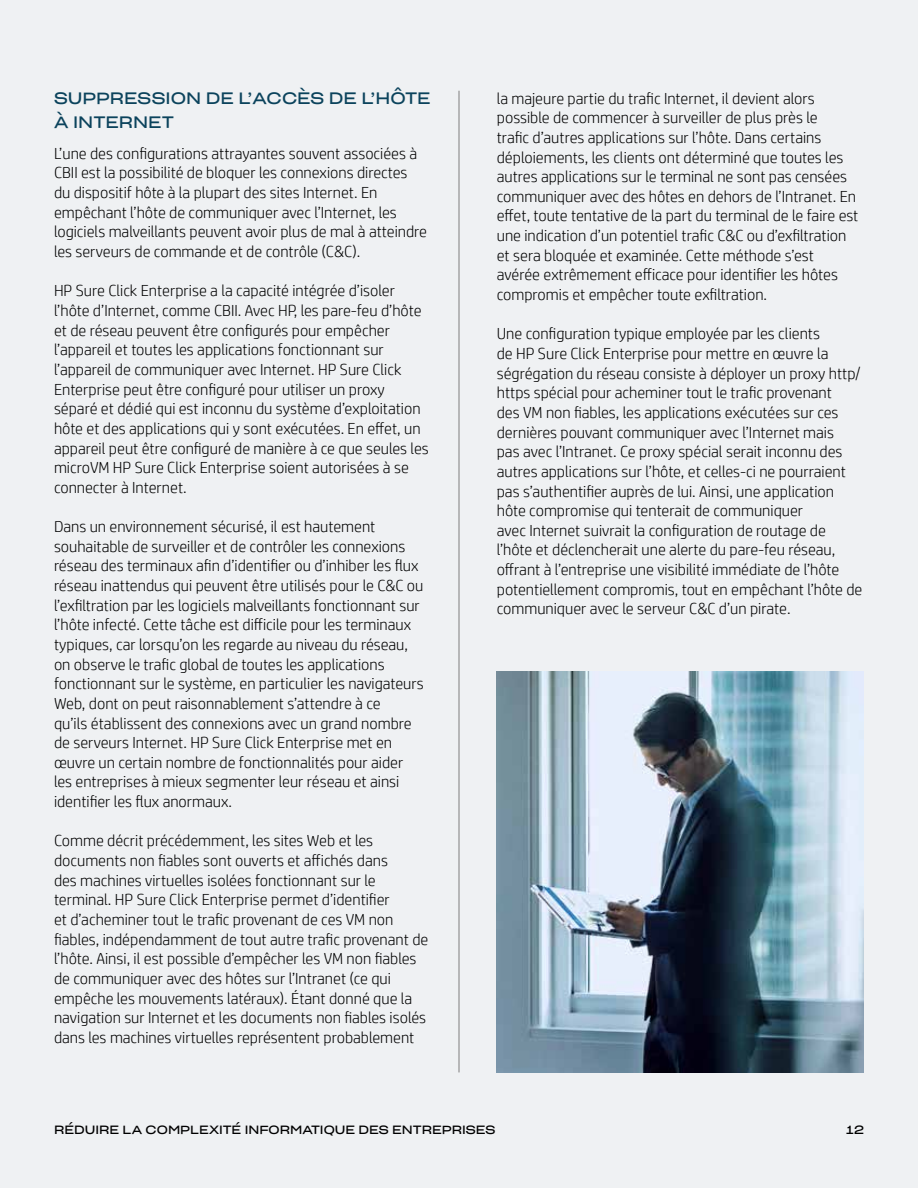
<style>
.page{position:relative;width:918px;height:1188px;background:#eff1f3}
.page>*{position:absolute;margin:0;border:0;box-sizing:border-box;transform-origin:0 0}
.t1{font:16.2px/24.8px "Sharp Grotesk Book 25";color:#0b435c}
.t2{font:300 16.05px/19.6px "HP Simplified";color:#000}
.t3{font:11.7px "Sharp Grotesk Book 25";color:#000}
</style>
<div class="page">
<img style="left:497px;top:672px;width:367px;height:400px">
<hr style="left:458px;top:91px;width:2px;height:981px;background:#a3a3a3">
<p class="t1" style="left:54px;top:84px;width:378px">SUPPRESSION DE L’ACCÈS DE L’HÔTE<br>À INTERNET</p>
<p class="t2" style="left:54px;top:143px;width:375px">L’une des configurations attrayantes souvent associées à CBII est la possibilité de bloquer les connexions directes du dispositif hôte à la plupart des sites Internet. En empêchant l’hôte de communiquer avec l’Internet, les logiciels malveillants peuvent avoir plus de mal à atteindre les serveurs de commande et de contrôle (C&amp;C).</p>
<p class="t2" style="left:54px;top:281px;width:376px">HP Sure Click Enterprise a la capacité intégrée d’isoler l’hôte d’Internet, comme CBII. Avec HP, les pare-feu d’hôte et de réseau peuvent être configurés pour empêcher l’appareil et toutes les applications fonctionnant sur l’appareil de communiquer avec Internet. HP Sure Click Enterprise peut être configuré pour utiliser un proxy séparé et dédié qui est inconnu du système d’exploitation hôte et des applications qui y sont exécutées. En effet, un appareil peut être configuré de manière à ce que seules les microVM HP Sure Click Enterprise soient autorisées à se connecter à Internet.</p>
<p class="t2" style="left:54px;top:516px;width:371px">Dans un environnement sécurisé, il est hautement souhaitable de surveiller et de contrôler les connexions réseau des terminaux afin d’identifier ou d’inhiber les flux réseau inattendus qui peuvent être utilisés pour le C&amp;C ou l’exfiltration par les logiciels malveillants fonctionnant sur l’hôte infecté. Cette tâche est difficile pour les terminaux typiques, car lorsqu’on les regarde au niveau du réseau, on observe le trafic global de toutes les applications fonctionnant sur le système, en particulier les navigateurs Web, dont on peut raisonnablement s’attendre à ce<br>qu’ils établissent des connexions avec un grand nombre de serveurs Internet. HP Sure Click Enterprise met en œuvre un certain nombre de fonctionnalités pour aider les entreprises à mieux segmenter leur réseau et ainsi identifier les flux anormaux.</p>
<p class="t2" style="left:54px;top:831px;width:376px">Comme décrit précédemment, les sites Web et les documents non fiables sont ouverts et affichés dans<br>des machines virtuelles isolées fonctionnant sur le terminal. HP Sure Click Enterprise permet d’identifier<br>et d’acheminer tout le trafic provenant de ces VM non fiables, indépendamment de tout autre trafic provenant de l’hôte. Ainsi, il est possible d’empêcher les VM non fiables de communiquer avec des hôtes sur l’Intranet (ce qui empêche les mouvements latéraux). Étant donné que la navigation sur Internet et les documents non fiables isolés dans les machines virtuelles représentent probablement</p>
<p class="t2" style="left:497px;top:88px;width:363px">la majeure partie du trafic Internet, il devient alors possible de commencer à surveiller de plus près le<br>trafic d’autres applications sur l’hôte. Dans certains déploiements, les clients ont déterminé que toutes les autres applications sur le terminal ne sont pas censées communiquer avec des hôtes en dehors de l’Intranet. En effet, toute tentative de la part du terminal de le faire est une indication d’un potentiel trafic C&amp;C ou d’exfiltration et sera bloquée et examinée. Cette méthode s’est avérée extrêmement efficace pour identifier les hôtes compromis et empêcher toute exfiltration.</p>
<p class="t2" style="left:497px;top:324px;width:367px">Une configuration typique employée par les clients<br>de HP Sure Click Enterprise pour mettre en œuvre la ségrégation du réseau consiste à déployer un proxy http/ https spécial pour acheminer tout le trafic provenant<br>des VM non fiables, les applications exécutées sur ces dernières pouvant communiquer avec l’Internet mais<br>pas avec l’Intranet. Ce proxy spécial serait inconnu des autres applications sur l’hôte, et celles-ci ne pourraient pas s’authentifier auprès de lui. Ainsi, une application hôte compromise qui tenterait de communiquer<br>avec Internet suivrait la configuration de routage de l’hôte et déclencherait une alerte du pare-feu réseau, offrant à l’entreprise une visibilité immédiate de l’hôte potentiellement compromis, tout en empêchant l’hôte de communiquer avec le serveur C&amp;C d’un pirate.</p>
<p class="t3" style="left:54px;top:1120px;width:443px">RÉDUIRE LA COMPLEXITÉ INFORMATIQUE DES ENTREPRISES</p>
<p class="t3" style="left:846px;top:1120px;width:19px">12</p>
</div>
